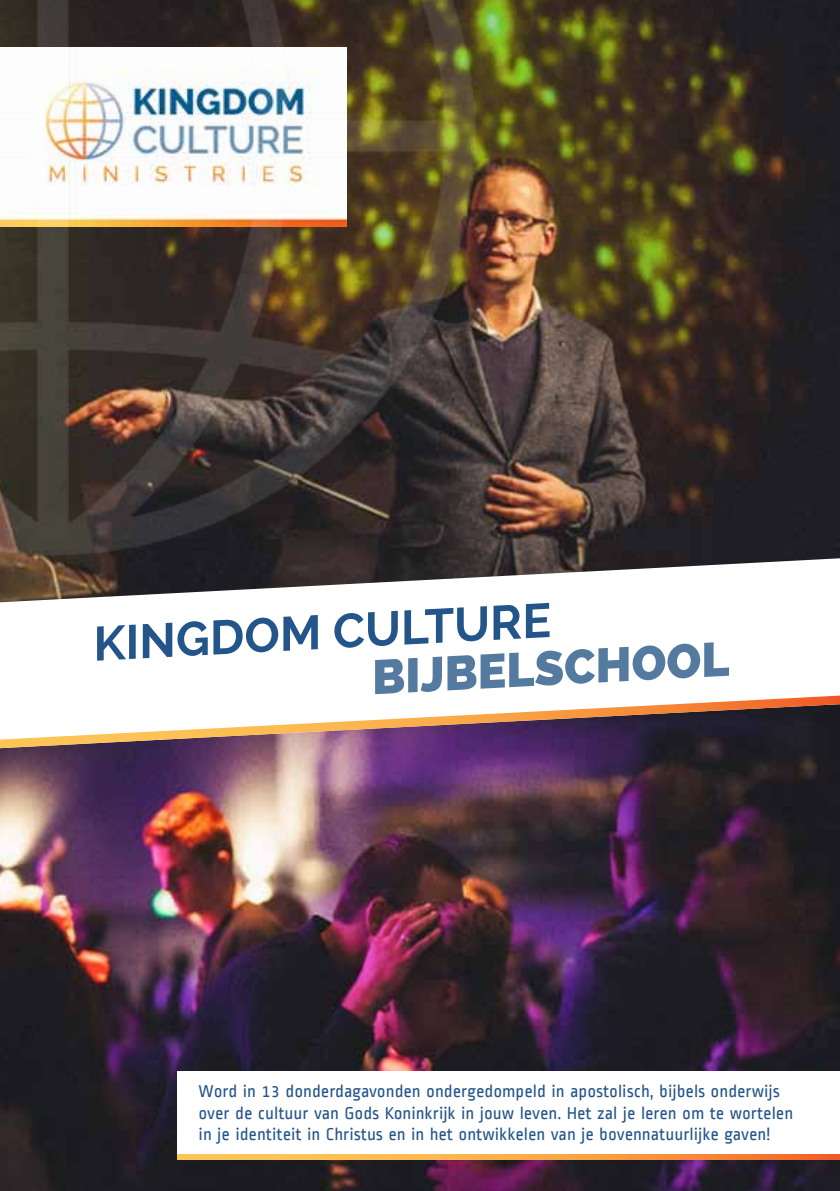
<style>
.page{position:relative;width:840px;height:1191px;background:#fff}
.page>*{position:absolute;margin:0;border:0;box-sizing:border-box;transform-origin:0 0}
.t1{font:700 48px "Raleway";color:#24558a}
.t2{font:800 48px "Raleway";color:#547aa0}
.t3{font:18px/21.6px "Ropa Sans";color:#24558a}
</style>
<div class="page">
<img style="left:0;top:748px;width:839px;height:443px">
<img style="left:475px;top:0;width:364px;height:558px">
<svg style="left:0;top:558px;width:839px;height:45px"></svg>
<svg style="left:0;top:695px;width:839px;height:53px"></svg>
<div style="left:177px;top:1071px;width:662px;height:89px;background:#fff"></div>
<svg style="left:177px;top:1154px;width:662px;height:6px;background:#f9a445"></svg>
<img style="left:0;top:0;width:475px;height:561px">
<h1 class="t1" style="left:91px;top:616px;width:459px;rotate:-3deg">Kingdom culture</h1>
<h1 class="t2" style="left:369px;top:649px;width:359px;rotate:-3deg">bijbelschool</h1>
<p class="t3" style="left:198px;top:1081px;width:595px">Word in 13 donderdagavonden ondergedompeld in apostolisch, bijbels onderwijs over de cultuur van Gods Koninkrijk in jouw leven. Het zal je leren om te wortelen in je identiteit in Christus en in het ontwikkelen van je bovennatuurlijke gaven!</p>
</div>
